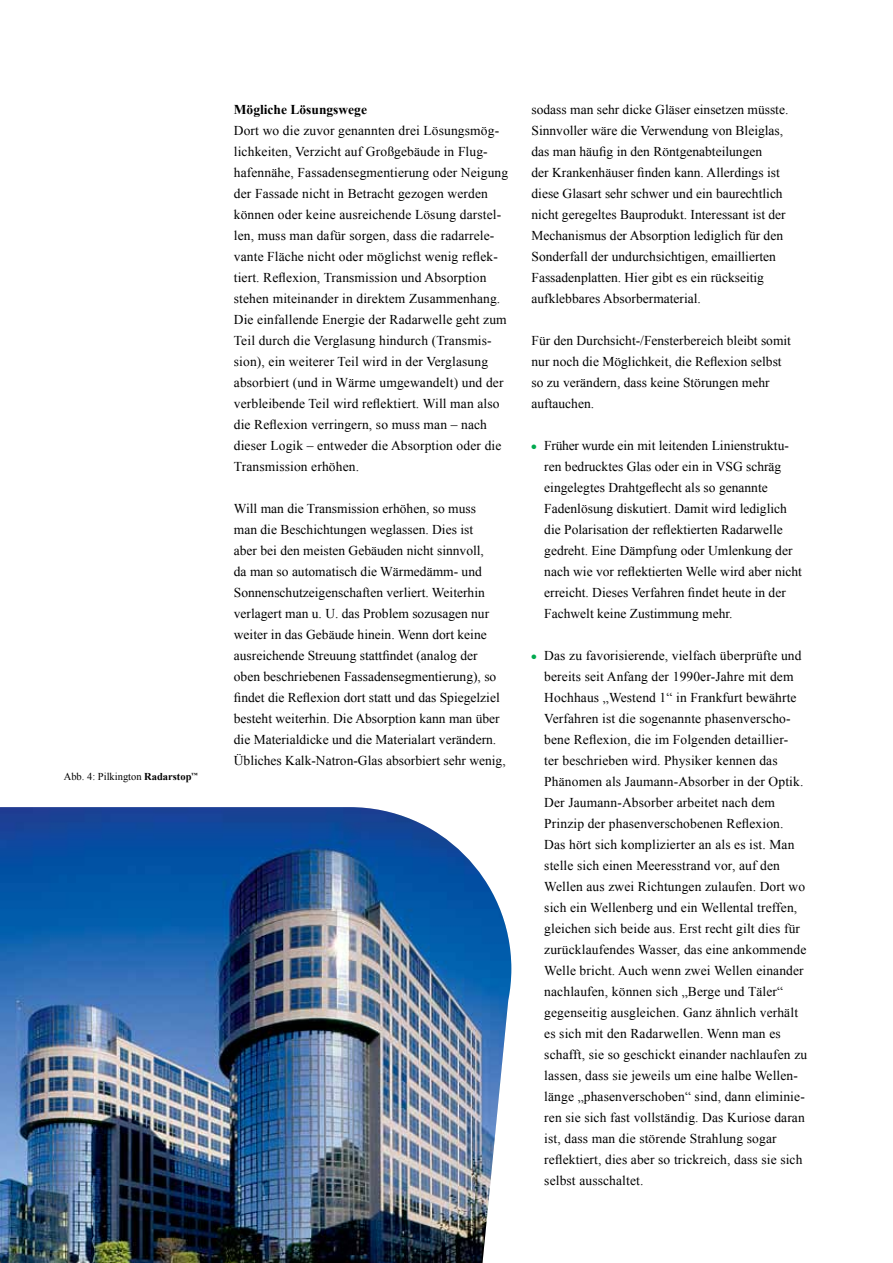
<style>
.page{position:relative;width:893px;height:1263px;background:#fff}
.page>*{position:absolute;margin:0;border:0;box-sizing:border-box;transform-origin:0 0}
.t1{font:13.5px/21px "Times New Roman";letter-spacing:.01em;color:#000}
.t2{font:700 13.5px "Times New Roman";color:#000}
.t3{font:10.5px "Times New Roman";color:#000}
.s1{font-weight:700}
.s2{color:#00a94f}
</style>
<div class="page">
<img style="left:0;top:807px;width:511px;height:456px">
<p class="t3" style="left:64px;top:769px;width:135px">Abb. 4: Pilkington <span class="s1">Radarstop</span><sup>™</sup></p>
<p class="t2" style="left:234px;top:100px;width:135px">Mögliche Lösungswege</p>
<p class="t1" style="left:234px;top:120px;width:276px">Dort wo die zuvor genannten drei Lösungsmög&shy;lichkeiten, Verzicht auf Großgebäude in Flug&shy;hafennähe, Fassadensegmentierung oder Neigung der Fassade nicht in Betracht gezogen werden können oder keine ausreichende Lösung darstel&shy;len, muss man dafür sorgen, dass die radarrele&shy;vante Fläche nicht oder möglichst wenig reflek&shy;tiert. Reflexion, Transmission und Absorption stehen miteinander in direktem Zusammenhang.<br>Die einfallende Energie der Radarwelle geht zum Teil durch die Verglasung hindurch (Transmis&shy;sion), ein weiterer Teil wird in der Verglasung absorbiert (und in Wärme umgewandelt) und der verbleibende Teil wird reflektiert. Will man also die Reflexion verringern, so muss man – nach dieser Logik – entweder die Absorption oder die Transmission erhöhen.</p>
<p class="t1" style="left:234px;top:498px;width:273px">Will man die Transmission erhöhen, so muss<br>man die Beschichtungen weglassen. Dies ist<br>aber bei den meisten Gebäuden nicht sinnvoll,<br>da man so automatisch die Wärmedämm- und Sonnenschutzeigenschaften verliert. Weiterhin verlagert man u. U. das Problem sozusagen nur weiter in das Gebäude hinein. Wenn dort keine ausreichende Streuung stattfindet (analog der oben beschriebenen Fassadensegmentierung), so findet die Reflexion dort statt und das Spiegelziel besteht weiterhin. Die Absorption kann man über die Materialdicke und die Materialart verändern.<br>Übliches Kalk-Natron-Glas absorbiert sehr wenig,</p>
<p class="t1" style="left:531px;top:99px;width:258px">sodass man sehr dicke Gläser einsetzen müsste.<br>Sinnvoller wäre die Verwendung von Bleiglas, das man häufig in den Röntgenabteilungen<br>der Krankenhäuser finden kann. Allerdings ist diese Glasart sehr schwer und ein baurechtlich nicht geregeltes Bauprodukt. Interessant ist der Mechanismus der Absorption lediglich für den Sonderfall der undurchsichtigen, emaillierten Fassadenplatten. Hier gibt es ein rückseitig aufklebbares Absorbermaterial.</p>
<p class="t1" style="left:531px;top:330px;width:261px">Für den Durchsicht-/Fensterbereich bleibt somit nur noch die Möglichkeit, die Reflexion selbst so zu verändern, dass keine Störungen mehr auftauchen.</p>
<p class="t1" style="left:544px;top:435px;width:259px;text-indent:-13px"><span class="s2">●</span> Früher wurde ein mit leitenden Linienstruktu&shy;ren bedrucktes Glas oder ein in VSG schräg eingelegtes Drahtgeflecht als so genannte Fadenlösung diskutiert. Damit wird lediglich die Polarisation der reflektierten Radarwelle gedreht. Eine Dämpfung oder Umlenkung der nach wie vor reflektierten Welle wird aber nicht erreicht. Dieses Verfahren findet heute in der Fachwelt keine Zustimmung mehr.</p>
<p class="t1" style="left:544px;top:645px;width:264px;text-indent:-13px"><span class="s2">●</span> Das zu favorisierende, vielfach überprüfte und bereits seit Anfang der 1990er-Jahre mit dem Hochhaus „Westend 1“ in Frankfurt bewährte Verfahren ist die sogenannte phasenverscho&shy;bene Reflexion, die im Folgenden detaillier-<br>ter beschrieben wird. Physiker kennen das Phänomen als Jaumann-Absorber in der Optik.<br>Der Jaumann-Absorber arbeitet nach dem Prinzip der phasenverschobenen Reflexion.<br>Das hört sich komplizierter an als es ist. Man stelle sich einen Meeresstrand vor, auf den Wellen aus zwei Richtungen zulaufen. Dort wo sich ein Wellenberg und ein Wellental treffen, gleichen sich beide aus. Erst recht gilt dies für zurücklaufendes Wasser, das eine ankommende Welle bricht. Auch wenn zwei Wellen einander nachlaufen, können sich „Berge und Täler“ gegenseitig ausgleichen. Ganz ähnlich verhält es sich mit den Radarwellen. Wenn man es schafft, sie so geschickt einander nachlaufen zu lassen, dass sie jeweils um eine halbe Wellen&shy;länge „phasenverschoben“ sind, dann eliminie&shy;ren sie sich fast vollständig. Das Kuriose daran ist, dass man die störende Strahlung sogar reflektiert, dies aber so trickreich, dass sie sich selbst ausschaltet.</p>
</div>
